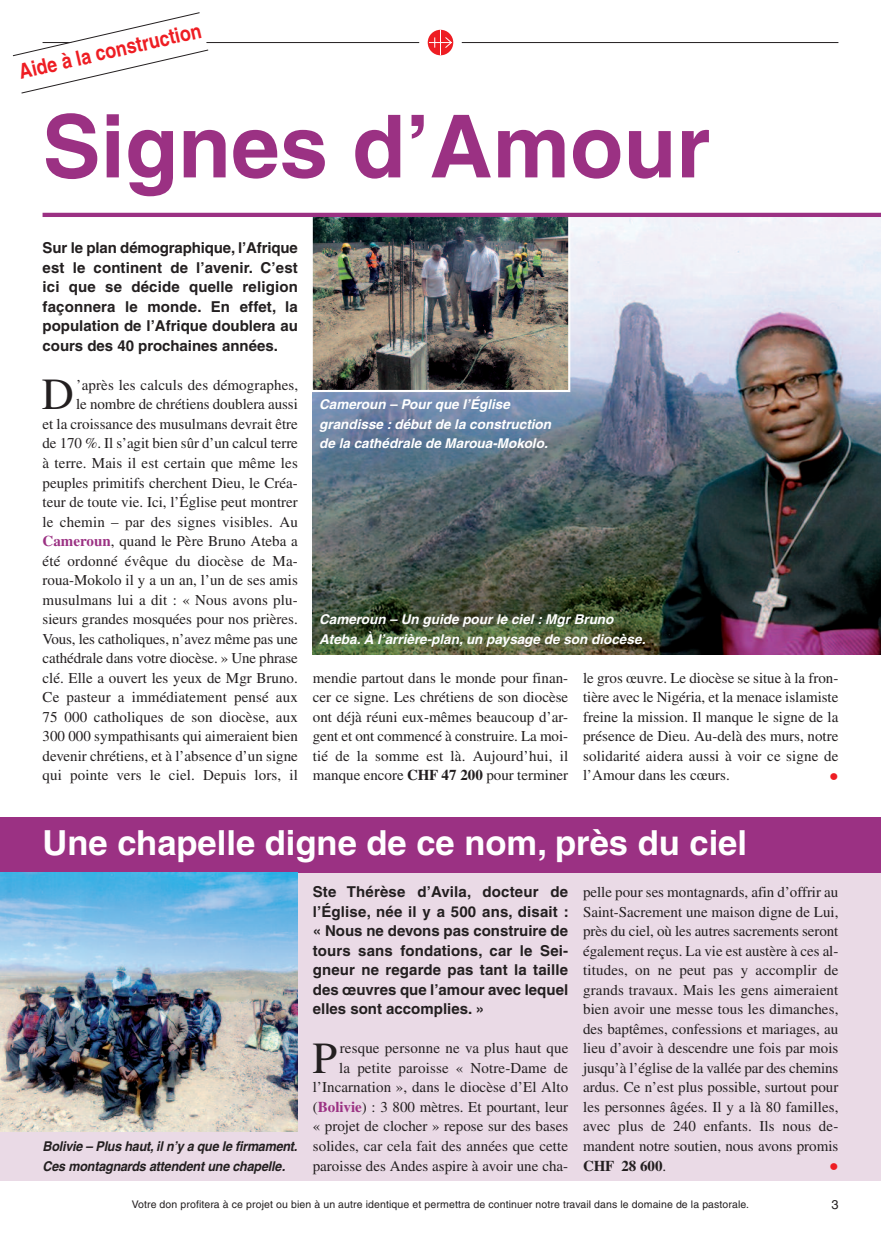
<style>
.page{position:relative;width:881px;height:1234px;background:#fff}
.page>*{position:absolute;margin:0;border:0;box-sizing:border-box;transform-origin:0 0}
.t1{font:700 87px "Helvetica";color:#9b3183}
.t2{font:44.4px "Times";color:#231f20}
.t3{font:700 34.5px "Helvetica";color:#fff}
.t4{font:25.5px "Times";color:#ee1d23}
.t5{font:700 21px "Helvetica";color:#ee1d23;scale:.85 1}
.t6{font:15px/19.5px "Times";color:#231f20;text-align:justify}
.t7{font:700 15px/19.5px "Helvetica";color:#231f20;text-align:justify}
.t8{font:italic 700 13.5px/19.5px "Helvetica";color:#fff}
.t9{font:italic 700 13.5px/19.5px "Helvetica";letter-spacing:-.015em;color:#231f20;scale:.93 1}
.t10{font:12.75px "Helvetica";color:#231f20}
.t11{font:10.5px "Helvetica";letter-spacing:.01em;color:#231f20}
.s1{font-weight:700;color:#9b3183}
.s2{font-weight:700}
</style>
<div class="page">
<img style="left:313px;top:217px;width:567px;height:437px">
<div style="left:0;top:872px;width:880px;height:308px;background:#eadae6"></div>
<div style="left:0;top:816px;width:880px;height:56px;background:#9b3183"></div>
<img style="left:313px;top:218px;width:254px;height:171px">
<div style="left:310px;top:215px;width:260px;height:177px;border:2px solid #fff"></div>
<svg style="left:427px;top:30px;width:26px;height:25px"></svg>
<svg style="left:428px;top:30px;width:24px;height:25px"></svg>
<hr style="left:43px;top:42px;width:376px;height:1px;background:#231f20">
<hr style="left:461px;top:42px;width:377px;height:1px;background:#231f20">
<img style="left:0;top:872px;width:298px;height:259px">
<svg style="left:12px;top:12px;width:197px;height:82px"></svg>
<hr style="left:43px;top:213px;width:837px;height:4px;background:#9b3183">
<h3 class="t5" style="left:17px;top:64px;width:221px;rotate:-13deg">Aide à la construction</h3>
<h1 class="t1" style="left:43px;top:115px;width:669px">Signes d’Amour</h1>
<p class="t7" style="left:43px;top:240px;width:257px">Sur le plan démographique, l’Afrique est le continent de l’avenir. C’est ici que se décide quelle religion façonnera le monde. En effet, la population de l’Afrique doublera au cours des 40 prochaines années.</p>
<h2 class="t2" style="left:42px;top:379px;width:34px">D</h2>
<p class="t6" style="left:43px;top:376px;width:257px;text-align:right">’après les calculs des démographes,<br>le nombre de chrétiens doublera aussi<br>et la croissance des musulmans devrait être de 170 %. Il s’agit bien sûr d’un calcul terre à terre. Mais il est certain que même les peuples primitifs cherchent Dieu, le Créa&shy;teur de toute vie. Ici, l’Église peut montrer le chemin – par des signes visibles. Au <span class="s1">Cameroun</span>, quand le Père Bruno Ateba a été ordonné évêque du diocèse de Ma&shy;roua-Mokolo il y a un an, l’un de ses amis musulmans lui a dit : « Nous avons plu&shy;sieurs grandes mosquées pour nos prières.<br>Vous, les catholiques, n’avez même pas une cathédrale dans votre diocèse. » Une phrase clé. Elle a ouvert les yeux de Mgr Bruno.<br>Ce pasteur a immédiatement pensé aux 75 000 catholiques de son diocèse, aux 300 000 sympathisants qui aimeraient bien devenir chrétiens, et à l’absence d’un signe qui pointe vers le ciel. Depuis lors, il</p>
<p class="t8" style="left:319px;top:396px;width:233px">Cameroun – Pour que l’Église grandisse : début de la construction de la cathédrale de Maroua-Mokolo.</p>
<p class="t8" style="left:319px;top:610px;width:328px">Cameroun – Un guide pour le ciel : Mgr Bruno<br>Ateba. À l’arrière-plan, un paysage de son diocèse.</p>
<p class="t6" style="left:313px;top:669px;width:257px">mendie partout dans le monde pour finan&shy;cer ce signe. Les chrétiens de son diocèse ont déjà réuni eux-mêmes beaucoup d’ar&shy;gent et ont commencé à construire. La moi&shy;tié de la somme est là. Aujourd’hui, il manque encore <span class="s2">CHF 47 200</span> pour terminer</p>
<p class="t6" style="left:583px;top:669px;width:257px">le gros œuvre. Le diocèse se situe à la fron&shy;tière avec le Nigéria, et la menace islamiste freine la mission. Il manque le signe de la présence de Dieu. Au-delà des murs, notre solidarité aidera aussi à voir ce signe de l’Amour dans les cœurs.</p>
<h3 class="t4" style="left:829px;top:767px;width:10px">•</h3>
<h3 class="t3" style="left:43px;top:829px;width:705px">Une chapelle digne de ce nom, près du ciel</h3>
<p class="t9" style="left:43px;top:1137px;width:275px">Bolivie – Plus haut, il n’y a que le firmament.<br>Ces montagnards attendent une chapelle.</p>
<p class="t7" style="left:313px;top:883px;width:257px">Ste Thérèse d’Avila, docteur de l’Église, née il y a 500 ans, disait : « Nous ne devons pas construire de tours sans fondations, car le Sei&shy;gneur ne regarde pas tant la taille des œuvres que l’amour avec lequel elles sont accomplies. »</p>
<h2 class="t2" style="left:312px;top:1042px;width:26px">P</h2>
<p class="t6" style="left:313px;top:1039px;width:257px;text-align:right">resque personne ne va plus haut que<br>la petite paroisse « Notre-Dame de l’Incarnation », dans le diocèse d’El Alto (<span class="s1">Bolivie</span>) : 3 800 mètres. Et pourtant, leur « projet de clocher » repose sur des bases solides, car cela fait des années que cette paroisse des Andes aspire à avoir une cha-</p>
<p class="t6" style="left:583px;top:883px;width:257px">pelle pour ses montagnards, afin d’offrir au Saint-Sacrement une maison digne de Lui, près du ciel, où les autres sacrements seront également reçus. La vie est austère à ces al&shy;titudes, on ne peut pas y accomplir de grands travaux. Mais les gens aimeraient bien avoir une messe tous les dimanches, des baptêmes, confessions et mariages, au lieu d’avoir à descendre une fois par mois jusqu’à l’église de la vallée par des chemins ardus. Ce n’est plus possible, surtout pour les personnes âgées. Il y a là 80 familles, avec plus de 240 enfants. Ils nous de&shy;mandent notre soutien, nous avons promis <span class="s2">CHF 28 600</span>.</p>
<h3 class="t4" style="left:829px;top:1157px;width:10px">•</h3>
<p class="t11" style="left:132px;top:1200px;width:618px">Votre don profitera à ce projet ou bien à un autre identique et permettra de continuer notre travail dans le domaine de la pastorale.</p>
<p class="t10" style="left:831px;top:1199px;width:9px">3</p>
</div>
